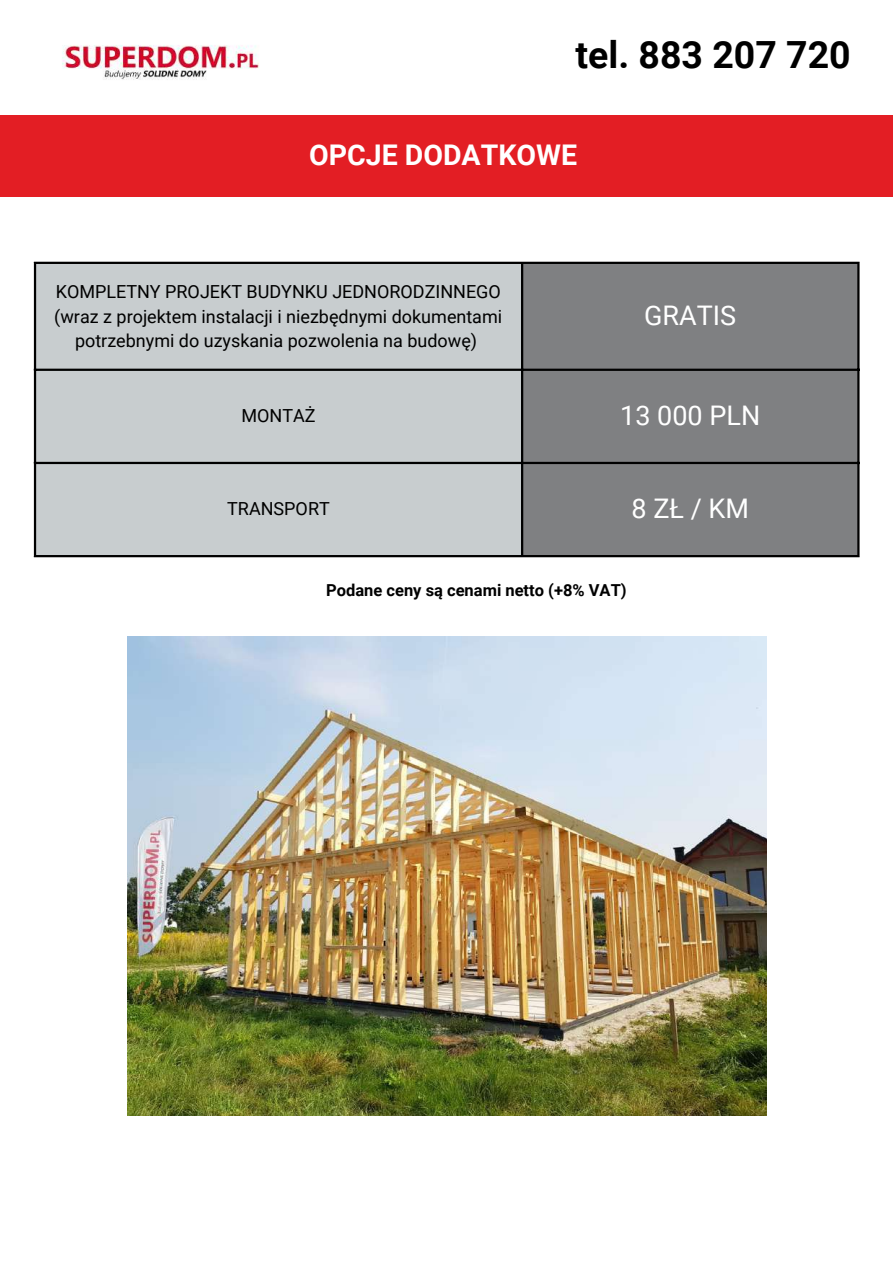
<style>
.page{position:relative;width:893px;height:1264px;background:#fff}
.page>*{position:absolute;margin:0;border:0;box-sizing:border-box;transform-origin:0 0}
.t1{font:700 37.5px "Roboto";color:#000}
.t2{font:700 28.5px "Roboto";color:#fff}
.t3{font:27px "Roboto";color:#fff}
.t4{font:18px/24.8px "Roboto";color:#000;text-align:center}
.t5{font:700 16.5px "Roboto";color:#000}
</style>
<div class="page">
<div style="left:0;top:115px;width:892px;height:81px;background:#e31e24"></div>
<img style="left:62px;top:45px;width:197px;height:35px">
<div style="left:36px;top:264px;width:485px;height:291px;background:#c8cdcf"></div>
<div style="left:523px;top:264px;width:334px;height:291px;background:#7f8082"></div>
<hr style="left:34px;top:264px;width:2px;height:291px;background:#000">
<hr style="left:521px;top:264px;width:2px;height:291px;background:#000">
<hr style="left:857px;top:264px;width:2px;height:291px;background:#000">
<hr style="left:34px;top:262px;width:825px;height:2px;background:#000">
<hr style="left:34px;top:368px;width:825px;height:3px;background:#000">
<hr style="left:34px;top:462px;width:825px;height:2px;background:#000">
<hr style="left:34px;top:555px;width:825px;height:2px;background:#000">
<img style="left:127px;top:636px;width:639px;height:479px">
<h1 class="t1" style="left:575px;top:33px;width:276px">tel. 883 207 720</h1>
<h2 class="t2" style="left:309px;top:138px;width:269px">OPCJE DODATKOWE</h2>
<p class="t4" style="left:54px;top:279px;width:449px">KOMPLETNY PROJEKT BUDYNKU JEDNORODZINNEGO (wraz z projektem instalacji i niezbędnymi dokumentami potrzebnymi do uzyskania pozwolenia na budowę)</p>
<h3 class="t3" style="left:644px;top:300px;width:94px">GRATIS</h3>
<p class="t4" style="left:241px;top:403px;width:76px">MONTAŻ</p>
<h3 class="t3" style="left:620px;top:400px;width:141px">13 000 PLN</h3>
<p class="t4" style="left:227px;top:496px;width:104px">TRANSPORT</p>
<h3 class="t3" style="left:631px;top:493px;width:119px">8ZŁ/KM</h3>
<p class="t5" style="left:326px;top:581px;width:302px">Podane ceny są cenami netto (+8% VAT)</p>
</div>
